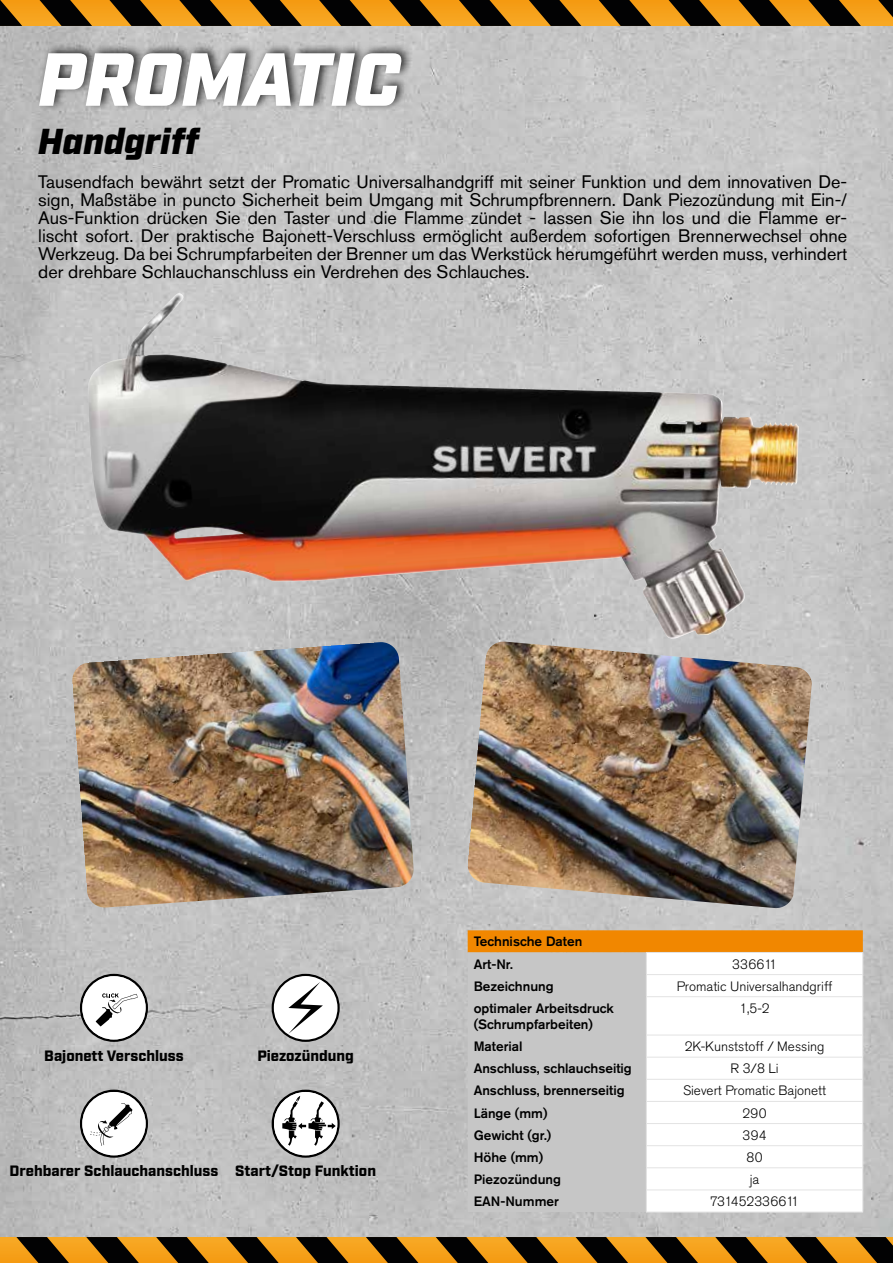
<style>
.page{position:relative;width:893px;height:1263px;background:#fff}
.page>*{position:absolute;margin:0;border:0;box-sizing:border-box;transform-origin:0 0}
.t1{font:italic 900 75px "Industry";color:#fff}
.t2{font:italic 900 36px "Industry";color:#000}
.t3{font:18px/18px "Akzidenz Grotesk Std";color:#000;text-align:justify}
.t4{font:900 15px "Industry";color:#000}
.t5{font:500 13.5px/22.2px "Akzidenz Grotesk Std";color:#000}
.t6{font:300 13.5px "Akzidenz Grotesk Std";color:#000}
</style>
<div class="page">
<img style="left:0;top:26px;width:893px;height:1211px">
<div style="left:0;top:0;width:893px;height:26px;background:#f6a21c"></div>
<svg style="left:0;top:0;width:22px;height:26px"></svg>
<svg style="left:36px;top:0;width:56px;height:26px"></svg>
<svg style="left:106px;top:0;width:56px;height:26px"></svg>
<svg style="left:176px;top:0;width:56px;height:26px"></svg>
<svg style="left:246px;top:0;width:56px;height:26px"></svg>
<svg style="left:315px;top:0;width:57px;height:26px"></svg>
<svg style="left:525px;top:0;width:56px;height:26px"></svg>
<svg style="left:595px;top:0;width:56px;height:26px"></svg>
<svg style="left:665px;top:0;width:56px;height:26px"></svg>
<svg style="left:735px;top:0;width:56px;height:26px"></svg>
<svg style="left:805px;top:0;width:56px;height:26px"></svg>
<svg style="left:875px;top:0;width:18px;height:17px"></svg>
<svg style="left:385px;top:0;width:57px;height:26px"></svg>
<svg style="left:455px;top:0;width:56px;height:26px"></svg>
<div style="left:0;top:1237px;width:893px;height:26px;background:#f6a21c"></div>
<svg style="left:855px;top:1237px;width:38px;height:26px"></svg>
<svg style="left:785px;top:1237px;width:56px;height:26px"></svg>
<svg style="left:715px;top:1237px;width:56px;height:26px"></svg>
<svg style="left:645px;top:1237px;width:57px;height:26px"></svg>
<svg style="left:576px;top:1237px;width:56px;height:26px"></svg>
<svg style="left:506px;top:1237px;width:56px;height:26px"></svg>
<svg style="left:436px;top:1237px;width:56px;height:26px"></svg>
<svg style="left:366px;top:1237px;width:56px;height:26px"></svg>
<svg style="left:296px;top:1237px;width:56px;height:26px"></svg>
<svg style="left:226px;top:1237px;width:56px;height:26px"></svg>
<svg style="left:156px;top:1237px;width:56px;height:26px"></svg>
<svg style="left:86px;top:1237px;width:56px;height:26px"></svg>
<svg style="left:16px;top:1237px;width:57px;height:26px"></svg>
<div style="left:35px;top:43px;width:378px;height:69px;background:#000;opacity:.75"></div>
<div style="left:468px;top:996px;width:178px;height:216px;background:#c6c6c6"></div>
<svg style="left:647px;top:997px;width:215px;height:215px"></svg>
<svg style="left:468px;top:930px;width:395px;height:66px"></svg>
<hr style="left:646px;top:996px;width:217px;height:1px;background:#e3e3e3">
<hr style="left:646px;top:997px;width:1px;height:38px;background:#e3e3e3">
<hr style="left:862px;top:997px;width:1px;height:38px;background:#e3e3e3">
<hr style="left:646px;top:1035px;width:217px;height:1px;background:#e3e3e3">
<hr style="left:646px;top:1057px;width:217px;height:1px;background:#e3e3e3">
<hr style="left:646px;top:1079px;width:217px;height:1px;background:#e3e3e3">
<hr style="left:646px;top:1101px;width:217px;height:1px;background:#e3e3e3">
<hr style="left:646px;top:1123px;width:217px;height:1px;background:#e3e3e3">
<hr style="left:646px;top:1145px;width:217px;height:1px;background:#e3e3e3">
<hr style="left:646px;top:1167px;width:217px;height:1px;background:#e3e3e3">
<hr style="left:646px;top:1189px;width:217px;height:1px;background:#e3e3e3">
<svg style="left:646px;top:1036px;width:1px;height:176px"></svg>
<svg style="left:862px;top:1036px;width:1px;height:176px"></svg>
<hr style="left:646px;top:1212px;width:217px;height:1px;background:#e3e3e3">
<img style="left:87px;top:296px;width:712px;height:343px">
<img style="left:72px;top:642px;width:342px;height:266px">
<img style="left:467px;top:641px;width:345px;height:268px">
<svg style="left:80px;top:974px;width:68px;height:68px"></svg>
<svg style="left:272px;top:974px;width:68px;height:68px"></svg>
<svg style="left:80px;top:1090px;width:68px;height:68px"></svg>
<svg style="left:272px;top:1090px;width:68px;height:68px"></svg>
<h1 class="t1" style="left:38px;top:35px;width:363px">PROMATIC</h1>
<h2 class="t2" style="left:38px;top:120px;width:162px">Handgriff</h2>
<p class="t3" style="left:38px;top:172px;width:811px">Tausendfach bewährt setzt der Promatic Universalhandgriff mit seiner Funktion und dem innovativen De&shy;sign, Maßstäbe in puncto Sicherheit beim Umgang mit Schrumpfbrennern. Dank Piezozündung mit Ein-/ Aus-Funktion drücken Sie den Taster und die Flamme zündet - lassen Sie ihn los und die Flamme er&shy;lischt sofort. Der praktische Bajonett-Verschluss ermöglicht außerdem sofortigen Brennerwechsel ohne Werkzeug. Da bei Schrumpfarbeiten der Brenner um das Werkstück herumgeführt werden muss, verhindert der drehbare Schlauchanschluss ein Verdrehen des Schlauches.</p>
<p class="t4" style="left:44px;top:1046px;width:141px">Bajonett Verschluss</p>
<p class="t4" style="left:257px;top:1046px;width:98px">Piezozündung</p>
<p class="t4" style="left:10px;top:1161px;width:368px">Drehbarer Schlauchanschluss Start/Stop Funktion</p>
<p class="t5" style="left:474px;top:930px;width:110px">Technische Daten<br>Art-Nr.</p>
<p class="t6" style="left:732px;top:956px;width:46px">336611</p>
<p class="t5" style="left:474px;top:974px;width:82px">Bezeichnung</p>
<p class="t6" style="left:677px;top:978px;width:157px">Promatic Universalhandgriff</p>
<p class="t5" style="left:474px;top:1000px;width:142px;line-height:16.2px">optimaler Arbeitsdruck (Schrumpfarbeiten)</p>
<p class="t6" style="left:739px;top:1000px;width:32px">1,5-2</p>
<p class="t5" style="left:474px;top:1035px;width:50px">Material</p>
<p class="t6" style="left:685px;top:1039px;width:141px">2K-Kunststoff / Messing</p>
<p class="t5" style="left:474px;top:1057px;width:160px">Anschluss, schlauchseitig</p>
<p class="t6" style="left:730px;top:1061px;width:50px">R 3/8 Li</p>
<p class="t5" style="left:474px;top:1079px;width:152px">Anschluss, brennerseitig</p>
<p class="t6" style="left:683px;top:1083px;width:145px">Sievert Promatic Bajonett</p>
<p class="t5" style="left:474px;top:1101px;width:75px">Länge (mm)</p>
<p class="t6" style="left:743px;top:1105px;width:25px">290</p>
<p class="t5" style="left:474px;top:1123px;width:79px">Gewicht (gr.)</p>
<p class="t6" style="left:743px;top:1127px;width:25px">394</p>
<p class="t5" style="left:474px;top:1146px;width:71px">Höhe (mm)</p>
<p class="t6" style="left:747px;top:1149px;width:18px">80</p>
<p class="t5" style="left:474px;top:1168px;width:89px">Piezozündung</p>
<p class="t6" style="left:750px;top:1172px;width:11px">ja</p>
<p class="t5" style="left:474px;top:1190px;width:87px">EAN-Nummer</p>
<p class="t6" style="left:710px;top:1194px;width:90px">731452336611</p>
</div>
